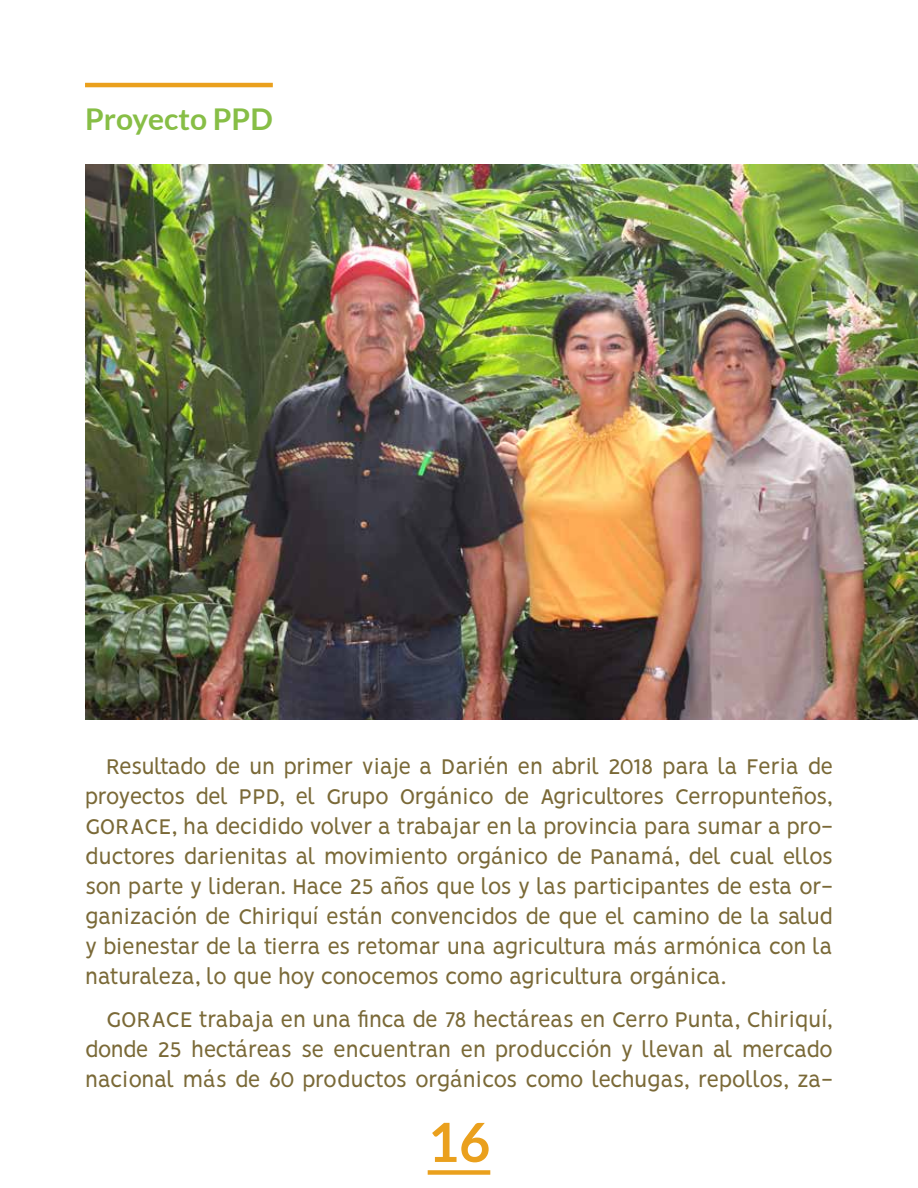
<style>
.page{position:relative;width:918px;height:1188px;background:#fff}
.page>*{position:absolute;margin:0;border:0;box-sizing:border-box;transform-origin:0 0}
.t1{font:700 54px "Lato";color:#eaa01d}
.t2{font:700 30px "Lato";color:#87be46}
.t3{font:24px/30px "Vision";letter-spacing:-.03em;color:#7a6937;text-align:justify}
</style>
<div class="page">
<div style="left:428px;top:1170px;width:62px;height:5px;background:#eaa01d"></div>
<hr style="left:85px;top:83px;width:188px;height:4px;background:#eaa01d">
<img style="left:85px;top:164px;width:833px;height:555px">
<p class="t2" style="left:85px;top:102px;width:189px">Proyecto PPD</p>
<p class="t3" style="left:85px;top:752px;width:750px;text-indent:21px">Resultado de un primer viaje a Darién en abril 2018 para la Feria de proyectos del PPD, el Grupo Orgánico de Agricultores Cerropunteños, GORACE, ha decidido volver a trabajar en la provincia para sumar a pro&shy;ductores darienitas al movimiento orgánico de Panamá, del cual ellos son parte y lideran. Hace 25 años que los y las participantes de esta or&shy;ganización de Chiriquí están convencidos de que el camino de la salud y bienestar de la tierra es retomar una agricultura más armónica con la naturaleza, lo que hoy conocemos como agricultura orgánica.</p>
<p class="t3" style="left:85px;top:1004px;width:749px;text-indent:21px">GORACE trabaja en una finca de 78 hectáreas en Cerro Punta, Chiriquí, donde 25 hectáreas se encuentran en producción y llevan al mercado nacional más de 60 productos orgánicos como lechugas, repollos, za-</p>
<h1 class="t1" style="left:428px;top:1111px;width:64px">16</h1>
</div>
